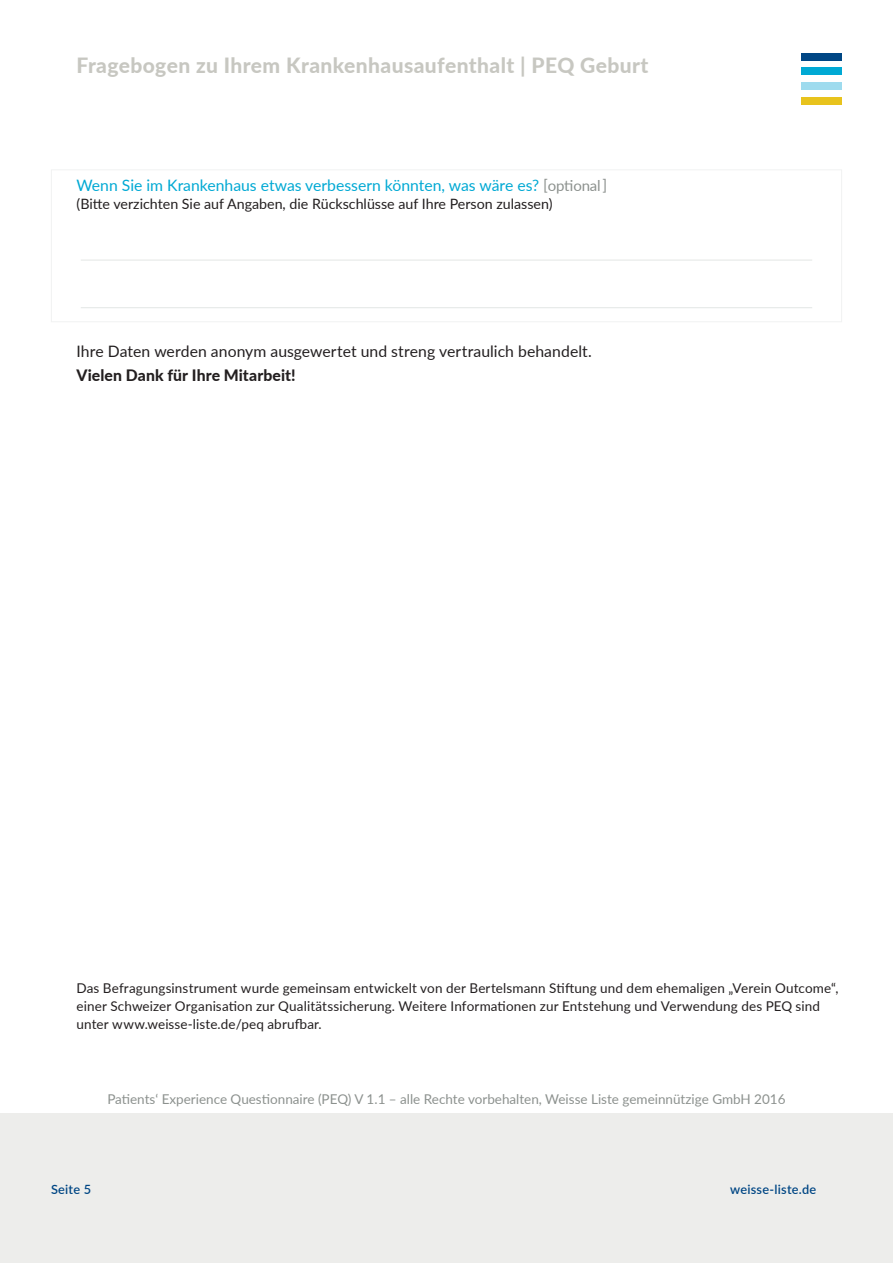
<style>
.page{position:relative;width:893px;height:1263px;background:#fff}
.page>*{position:absolute;margin:0;border:0;box-sizing:border-box;transform-origin:0 0}
.t1{font:800 21px "Lato";letter-spacing:.02em;color:#c7c7c1}
.t2{font:15.75px "Lato";color:#00a9d4}
.t3{font:15.75px "Lato";letter-spacing:.005em;color:#231f20}
.t4{font:800 15.75px "Lato";letter-spacing:.005em;color:#231f20}
.t5{font:14.25px "Lato";color:#231f20}
.t6{font:13.5px/18px "Lato";letter-spacing:.01em;color:#231f20}
.t7{font:13.5px "Lato";color:#8c918e}
.t8{font:600 12.75px "Lato";letter-spacing:.02em;color:#004684}
.s1{font-size:15px;color:#8c918e}
</style>
<div class="page">
<div style="left:0;top:1114px;width:893px;height:149px;background:#ededeb"></div>
<div style="left:802px;top:53px;width:40px;height:7px;background:#004684"></div>
<div style="left:802px;top:68px;width:40px;height:7px;background:#00a9d4"></div>
<div style="left:802px;top:82px;width:40px;height:8px;background:#9edbee"></div>
<div style="left:802px;top:97px;width:40px;height:7px;background:#e8c31d"></div>
<div style="left:51px;top:169px;width:791px;height:153px;border:1px solid #f1f2f2"></div>
<hr style="left:81px;top:260px;width:731px;height:1px;background:#e3e6e5">
<hr style="left:81px;top:307px;width:731px;height:1px;background:#e3e6e5">
<h1 class="t1" style="left:77px;top:50px;width:573px">Fragebogen zu Ihrem Krankenhausaufenthalt | PEQ Geburt</h1>
<p class="t2" style="left:77px;top:174px;width:532px">Wenn Sie im Krankenhaus etwas verbessern könnten, was wäre es? <span class="s1">[optional ]</span></p>
<p class="t5" style="left:77px;top:193px;width:478px">(Bitte verzichten Sie auf Angaben, die Rückschlüsse auf Ihre Person zulassen)</p>
<p class="t3" style="left:77px;top:340px;width:517px">Ihre Daten werden anonym ausgewertet und streng vertraulich behandelt.</p>
<p class="t4" style="left:77px;top:364px;width:221px">Vielen Dank für Ihre Mitarbeit!</p>
<p class="t6" style="left:77px;top:979px;width:763px">Das Befragungsinstrument wurde gemeinsam entwickelt von der Bertelsmann Stiftung und dem ehemaligen „Verein Outcome“, einer Schweizer Organisation zur Qualitätssicherung. Weitere Informationen zur Entstehung und Verwendung des PEQ sind unter www.weisse-liste.de/peq abrufbar.</p>
<p class="t7" style="left:107px;top:1089px;width:680px">Patients‘ Experience Questionnaire (PEQ) V 1.1 – alle Rechte vorbehalten, Weisse Liste gemeinnützige GmbH 2016</p>
<p class="t8" style="left:51px;top:1180px;width:42px">Seite 5</p>
<p class="t8" style="left:730px;top:1180px;width:88px">weisse-liste.de</p>
</div>
